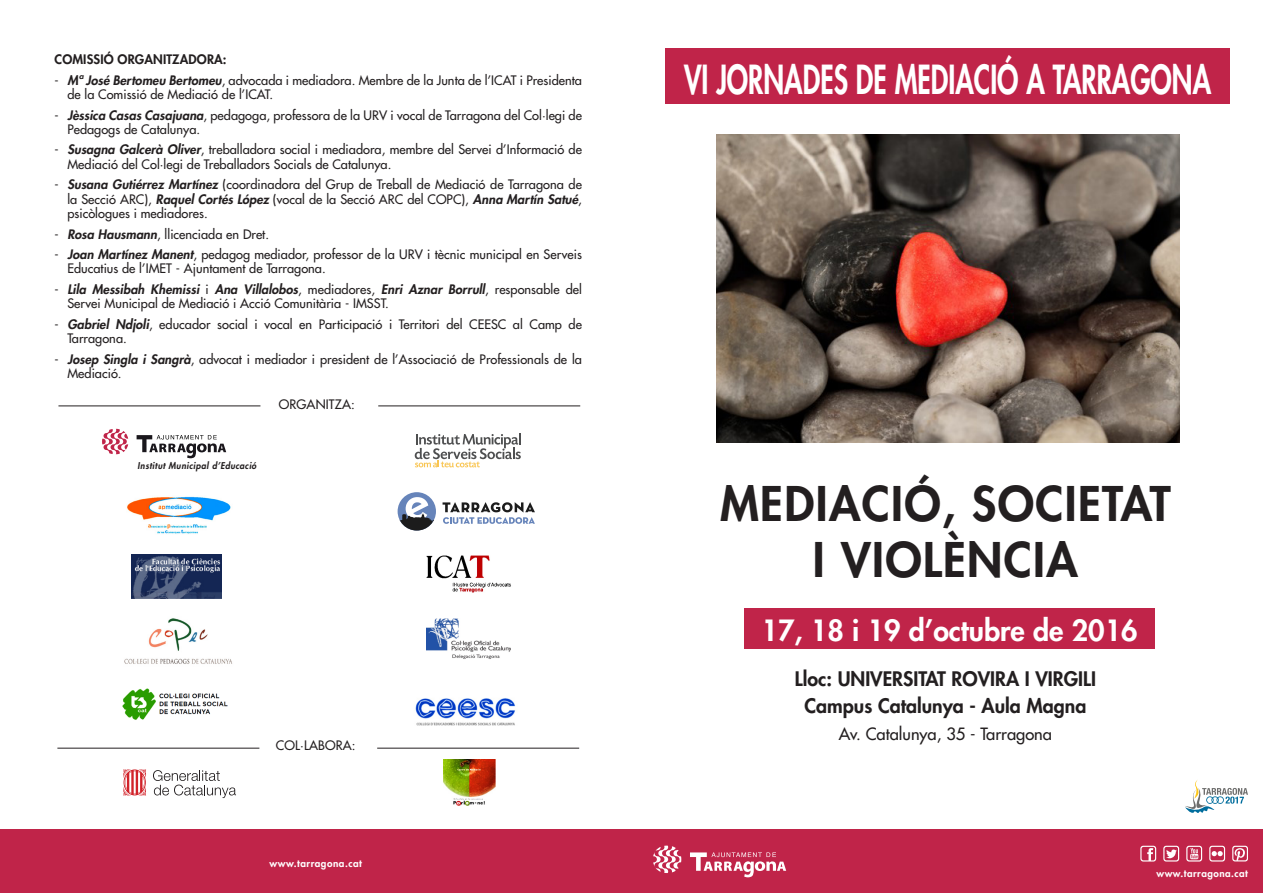
<style>
.page{position:relative;width:1263px;height:893px;background:#fff}
.page>*{position:absolute;margin:0;border:0;box-sizing:border-box;transform-origin:0 0}
.t1{font:800 46.5px "Futura";letter-spacing:.03em;color:#231f20}
.t2{font:800 39px "Futura";color:#fff;scale:.7 1}
.t3{font:800 28.5px "Futura";color:#fff}
.t4{font:800 19.5px "Futura";color:#231f20}
.t5{font:16.5px "Futura";color:#231f20}
.t6{font:12.75px/14.2px "Futura";letter-spacing:.005em;color:#231f20}
.t7{font:800 12.75px "Futura";letter-spacing:.01em;color:#231f20}
.t8{font:800 9.9px "Futura";letter-spacing:.05em;color:#fff}
.textos_grisos{font:italic 800 9.15px "Futura";letter-spacing:.05em;color:#231f20;scale:.95 1}
.s1{font-weight:800;font-style:italic}
</style>
<div class="page">
<div style="left:0;top:830px;width:1263px;height:63px;background:#c02449"></div>
<div style="left:744px;top:609px;width:410px;height:40px;background:#c02449"></div>
<img style="left:127px;top:496px;width:104px;height:38px">
<img style="left:426px;top:555px;width:85px;height:38px">
<img style="left:122px;top:688px;width:106px;height:32px">
<img style="left:443px;top:759px;width:52px;height:47px">
<hr style="left:58px;top:405px;width:202px;height:1px;background:#231f20">
<hr style="left:378px;top:405px;width:202px;height:1px;background:#231f20">
<hr style="left:57px;top:748px;width:202px;height:1px;background:#231f20">
<hr style="left:377px;top:748px;width:202px;height:1px;background:#231f20">
<img style="left:124px;top:618px;width:108px;height:46px">
<img style="left:132px;top:554px;width:89px;height:44px">
<img style="left:415px;top:698px;width:100px;height:28px">
<svg style="left:137px;top:435px;width:89px;height:23px"></svg>
<svg style="left:102px;top:429px;width:26px;height:25px"></svg>
<svg style="left:415px;top:433px;width:106px;height:34px"></svg>
<img style="left:716px;top:134px;width:463px;height:309px">
<svg style="left:1185px;top:780px;width:63px;height:33px"></svg>
<svg style="left:1140px;top:846px;width:16px;height:15px"></svg>
<svg style="left:1186px;top:846px;width:16px;height:15px"></svg>
<svg style="left:1163px;top:846px;width:16px;height:15px"></svg>
<svg style="left:690px;top:852px;width:96px;height:25px"></svg>
<svg style="left:653px;top:846px;width:28px;height:27px"></svg>
<svg style="left:1209px;top:846px;width:16px;height:15px"></svg>
<svg style="left:1232px;top:846px;width:16px;height:15px"></svg>
<div style="left:665px;top:48px;width:565px;height:55px;background:#c02449"></div>
<div style="left:398px;top:492px;width:38px;height:39px;background:#6684ba;border-radius:50%"></div>
<svg style="left:442px;top:502px;width:93px;height:22px"></svg>
<svg style="left:398px;top:497px;width:36px;height:34px"></svg>
<svg style="left:153px;top:770px;width:83px;height:28px"></svg>
<svg style="left:123px;top:769px;width:23px;height:27px"></svg>
<img style="left:426px;top:618px;width:84px;height:41px">
<p class="t7" style="left:55px;top:51px;width:174px">COMISSIÓ ORGANITZADORA:</p>
<p class="t6" style="left:67px;top:73px;width:516px;text-indent:-13px">- <span class="s1">Mª José Bertomeu Bertomeu</span>, advocada i mediadora. Membre de la Junta de l’ICAT i Presidenta de la Comissió de Mediació de l’ICAT.</p>
<p class="t6" style="left:67px;top:108px;width:516px;text-indent:-13px">- <span class="s1">Jèssica Casas Casajuana</span>, pedagoga, professora de la URV i vocal de Tarragona del Col·legi de<br>Pedagogs de Catalunya.</p>
<p class="t6" style="left:67px;top:143px;width:516px;text-indent:-13px">- <span class="s1">Susagna Galcerà Oliver</span>, treballadora social i mediadora, membre del Servei d’Informació de<br>Mediació del Col·legi de Treballadors Socials de Catalunya.</p>
<p class="t6" style="left:67px;top:178px;width:516px;text-align:justify;text-indent:-13px">- <span class="s1">Susana Gutiérrez Martínez</span> (coordinadora del Grup de Treball de Mediació de Tarragona de la Secció ARC), <span class="s1">Raquel Cortés López</span> (vocal de la Secció ARC del COPC), <span class="s1">Anna Martín Satué</span>, psicòlogues i mediadores.</p>
<p class="t6" style="left:55px;top:227px;width:216px">- <span class="s1">Rosa Hausmann</span>, llicenciada en Dret.</p>
<p class="t6" style="left:67px;top:247px;width:516px;text-indent:-13px">- <span class="s1">Joan Martínez Manent</span>, pedagog mediador, professor de la URV i tècnic municipal en Serveis<br>Educatius de l’IMET - Ajuntament de Tarragona.</p>
<p class="t6" style="left:67px;top:282px;width:516px;text-indent:-13px">- <span class="s1">Lila Messibah Khemissi</span> i <span class="s1">Ana Villalobos</span>, mediadores, <span class="s1">Enri Aznar Borrull</span>, responsable del<br>Servei Municipal de Mediació i Acció Comunitària - IMSST.</p>
<p class="t6" style="left:67px;top:317px;width:516px;text-indent:-13px">- <span class="s1">Gabriel Ndjoli</span>, educador social i vocal en Participació i Territori del CEESC al Camp de<br>Tarragona.</p>
<p class="t6" style="left:67px;top:352px;width:516px;text-indent:-13px">- <span class="s1">Josep Singla i Sangrà</span>, advocat i mediador i president de l’Associació de Professionals de la<br>Mediació.</p>
<p class="textos_grisos" style="left:138px;top:460px;width:126px">Institut Municipal d’Educació</p>
<p class="t6" style="left:279px;top:397px;width:78px">ORGANITZA:</p>
<p class="t6" style="left:276px;top:738px;width:81px">COL·LABORA:</p>
<p class="t8" style="left:270px;top:857px;width:94px">www.tarragona.cat</p>
<p class="t2" style="left:684px;top:54px;width:754px">VI JORNADES DE MEDIACIÓ A TARRAGONA</p>
<p class="t1" style="left:720px;top:475px;width:452px">MEDIACIÓ, SOCIETAT</p>
<p class="t1" style="left:813px;top:530px;width:266px">I VIOLÈNCIA</p>
<p class="t3" style="left:761px;top:613px;width:378px">17, 18 i 19 d’octubre de 2016</p>
<p class="t4" style="left:795px;top:667px;width:302px">Lloc: UNIVERSITAT ROVIRA I VIRGILI</p>
<p class="t4" style="left:804px;top:694px;width:283px">Campus Catalunya - Aula Magna</p>
<p class="t5" style="left:839px;top:724px;width:215px">Av. Catalunya, 35 - Tarragona</p>
<p class="t8" style="left:1156px;top:867px;width:93px">www.tarragona.cat</p>
</div>
